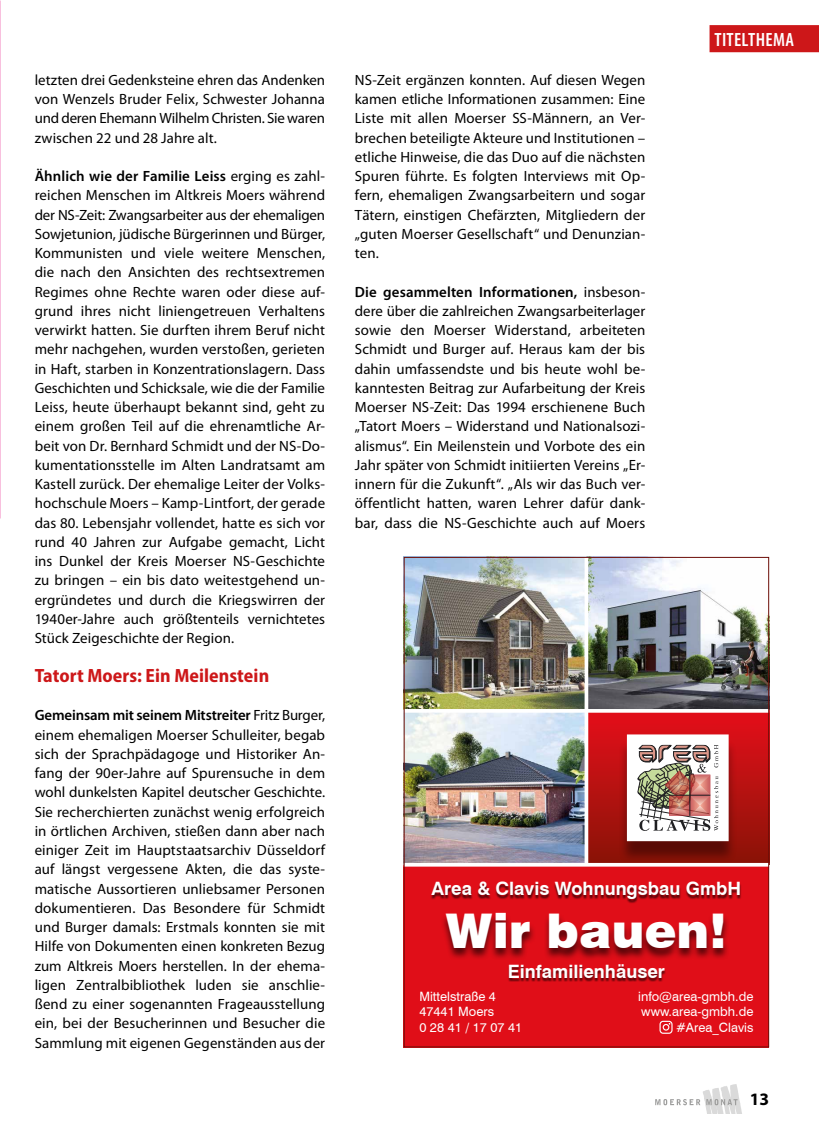
<style>
.page{position:relative;width:819px;height:1141px;background:#fff}
.page>*{position:absolute;margin:0;border:0;box-sizing:border-box;transform-origin:0 0}
.t1{font:900 47.77px "Swiss 721 BT";color:#fff}
.t2{font:700 semi-condensed 19.25px "Myriad Pro";letter-spacing:.005em;color:#cd1719}
.t3{font:600 condensed 19.25px "Myriad Pro";letter-spacing:.015em;color:#fff}
.t4{font:700 18.38px "Swiss 721 BT";color:#fff}
.t5{font:700 17.5px "Myriad Pro";color:#000}
.t6{font:14.88px/19.2px "Myriad Pro";letter-spacing:.005em;color:#000;text-align:justify}
.t7{font:12.95px/15.4px "Swiss 721 BT";color:#fff}
.s1{font-weight:600}
</style>
<div class="page">
<img style="left:0;top:0;width:1px;height:518px">
<div style="left:709px;top:25px;width:110px;height:27px;background:#cd1719"></div>
<div style="left:403px;top:865px;width:366px;height:182px;background:#e00e18"></div>
<div style="left:430px;top:883px;width:311px;height:21px;background:#000;opacity:.6"></div>
<div style="left:507px;top:966px;width:159px;height:16px;background:#000;opacity:.6"></div>
<div style="left:439px;top:913px;width:290px;height:48px;background:#000;opacity:.6"></div>
<img style="left:405px;top:559px;width:179px;height:150px">
<img style="left:405px;top:713px;width:179px;height:150px">
<img style="left:588px;top:559px;width:179px;height:150px">
<div style="left:586px;top:711px;width:183px;height:154px;background:linear-gradient(to bottom,#e5111c,#8b1509)"></div>
<svg style="left:584px;top:559px;width:4px;height:304px"></svg>
<svg style="left:405px;top:709px;width:362px;height:4px"></svg>
<svg style="left:405px;top:863px;width:362px;height:4px"></svg>
<div style="left:617px;top:738px;width:119px;height:124px;background:#000;opacity:.4"></div>
<svg style="left:621px;top:729px;width:112px;height:117px"></svg>
<svg style="left:659px;top:1021px;width:13px;height:13px"></svg>
<svg style="left:655px;top:1084px;width:87px;height:30px"></svg>
<p class="t6" style="left:35px;top:71px;width:292px">letzten drei Gedenksteine ehren das Andenken von Wenzels Bruder Felix, Schwester Johanna und deren Ehemann Wilhelm Christen. Sie waren zwischen 22 und 28 Jahre alt.</p>
<p class="t6" style="left:35px;top:167px;width:292px"><span class="s1">Ähnlich wie der Familie Leiss</span> erging es zahl&shy;reichen Menschen im Altkreis Moers während der NS-Zeit: Zwangsarbeiter aus der ehemaligen Sowjetunion, jüdische Bürgerinnen und Bürger, Kommunisten und viele weitere Menschen, die nach den Ansichten des rechtsextremen Regimes ohne Rechte waren oder diese auf&shy;grund ihres nicht liniengetreuen Verhaltens verwirkt hatten. Sie durften ihrem Beruf nicht mehr nachgehen, wurden verstoßen, gerieten in Haft, starben in Konzentrationslagern. Dass Geschichten und Schicksale, wie die der Familie Leiss, heute überhaupt bekannt sind, geht zu einem großen Teil auf die ehrenamtliche Ar&shy;beit von Dr. Bernhard Schmidt und der NS-Do&shy;kumentationsstelle im Alten Landratsamt am Kastell zurück. Der ehemalige Leiter der Volks&shy;hochschule Moers – Kamp-Lintfort, der gerade das 80. Lebensjahr vollendet, hatte es sich vor rund 40 Jahren zur Aufgabe gemacht, Licht ins Dunkel der Kreis Moerser NS-Geschichte zu bringen – ein bis dato weitestgehend un&shy;ergründetes und durch die Kriegswirren der 1940er-Jahre auch größtenteils vernichtetes Stück Zeigeschichte der Region.</p>
<p class="t2" style="left:35px;top:663px;width:236px">Tatort Moers: Ein Meilenstein</p>
<p class="t6" style="left:35px;top:706px;width:292px"><span class="s1">Gemeinsam mit seinem Mitstreiter</span> Fritz Burger, einem ehemaligen Moerser Schulleiter, begab sich der Sprachpädagoge und Historiker An&shy;fang der 90er-Jahre auf Spurensuche in dem wohl dunkelsten Kapitel deutscher Geschichte.<br>Sie recherchierten zunächst wenig erfolgreich in örtlichen Archiven, stießen dann aber nach einiger Zeit im Hauptstaatsarchiv Düsseldorf auf längst vergessene Akten, die das syste&shy;matische Aussortieren unliebsamer Personen dokumentieren. Das Besondere für Schmidt und Burger damals: Erstmals konnten sie mit Hilfe von Dokumenten einen konkreten Bezug zum Altkreis Moers herstellen. In der ehema&shy;ligen Zentralbibliothek luden sie anschlie&shy;ßend zu einer sogenannten Frageausstellung ein, bei der Besucherinnen und Besucher die Sammlung mit eigenen Gegenständen aus der</p>
<p class="t6" style="left:355px;top:71px;width:292px">NS-Zeit ergänzen konnten. Auf diesen Wegen kamen etliche Informationen zusammen: Eine Liste mit allen Moerser SS-Männern, an Ver&shy;brechen beteiligte Akteure und Institutionen – etliche Hinweise, die das Duo auf die nächsten Spuren führte. Es folgten Interviews mit Op&shy;fern, ehemaligen Zwangsarbeitern und sogar Tätern, einstigen Chefärzten, Mitgliedern der „guten Moerser Gesellschaft“ und Denunzian&shy;ten.</p>
<p class="t6" style="left:355px;top:282px;width:292px"><span class="s1">Die gesammelten Informationen,</span> insbeson&shy;dere über die zahlreichen Zwangsarbeiterlager sowie den Moerser Widerstand, arbeiteten Schmidt und Burger auf. Heraus kam der bis dahin umfassendste und bis heute wohl be&shy;kanntesten Beitrag zur Aufarbeitung der Kreis Moerser NS-Zeit: Das 1994 erschienene Buch „Tatort Moers – Widerstand und Nationalsozi&shy;alismus“. Ein Meilenstein und Vorbote des ein Jahr später von Schmidt initiierten Vereins „Er&shy;innern für die Zukunft“. „Als wir das Buch ver&shy;öffentlicht hatten, waren Lehrer dafür dank&shy;bar, dass die NS-Geschichte auch auf Moers</p>
<p class="t3" style="left:714px;top:29px;width:81px">TITELTHEMA</p>
<p class="t4" style="left:431px;top:876px;width:311px">Area &amp; Clavis Wohnungsbau GmbH</p>
<h1 class="t1" style="left:445px;top:902px;width:283px">Wir bauen!</h1>
<p class="t4" style="left:508px;top:959px;width:159px">Einfamilienhäuser</p>
<p class="t7" style="left:419px;top:988px;width:104px">Mittelstraße 4<br>47441 Moers<br>0 28 41 / 17 07 41</p>
<p class="t7" style="left:638px;top:988px;width:117px;text-align:right">info@area-gmbh.de www.area-gmbh.de #Area_Clavis</p>
<p class="t5" style="left:749px;top:1088px;width:21px">13</p>
</div>
